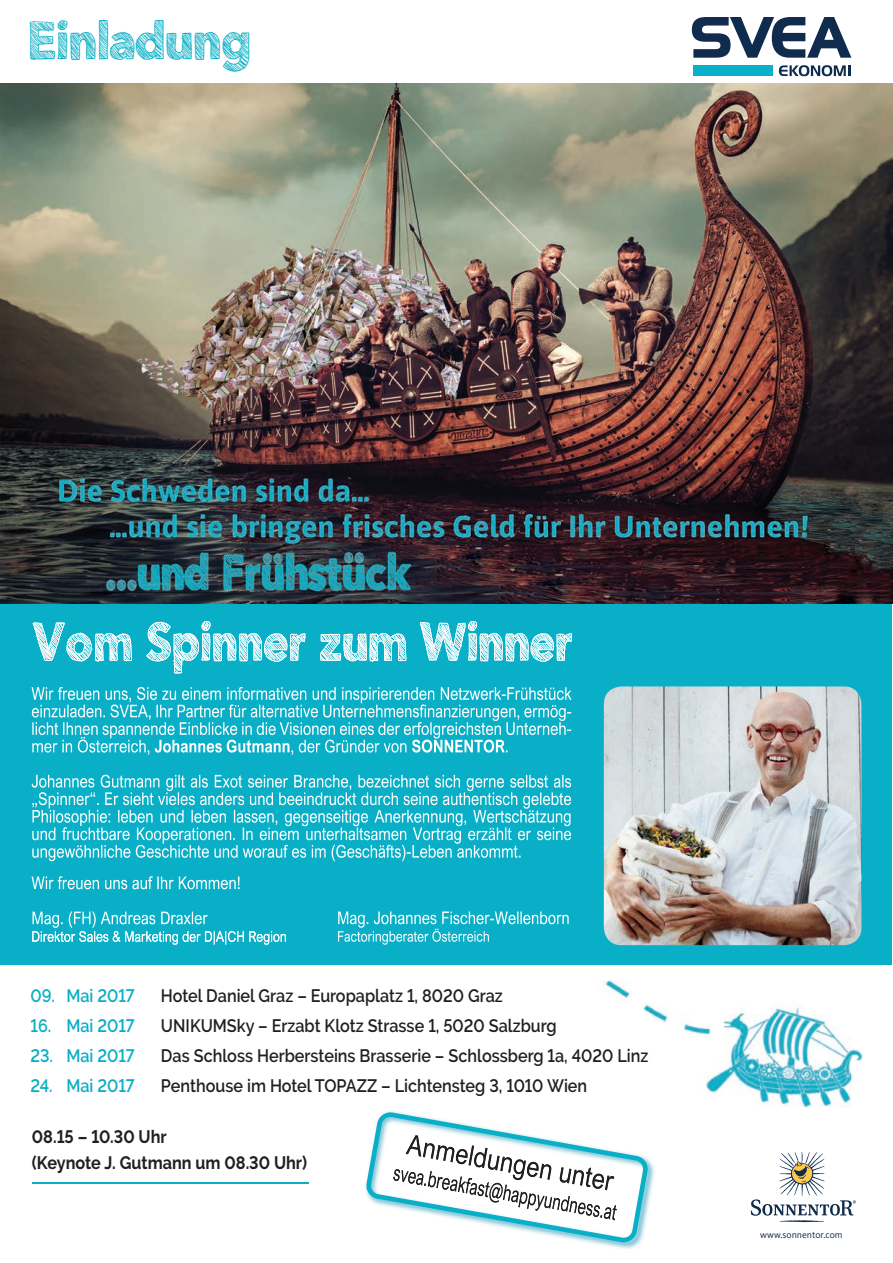
<style>
.page{position:relative;width:893px;height:1263px;background:#fff}
.page>*{position:absolute;margin:0;border:0;box-sizing:border-box;transform-origin:0 0}
.t1{font:52.5px "Folktale";color:#09afc6;scale:.94 1}
.t2{font:600 18px "Raleway";color:#231f20;scale:.9 1}
.t3{font:700 18px/25.5px "Raleway";color:#231f20;scale:.9 1}
.t4{font:600 18px "Raleway";color:#09afc6;scale:.9 1}
.t5{font:9.75px "Kievit OT";color:#0f2b4d}
</style>
<div class="page">
<div style="left:1px;top:597px;width:891px;height:367px;background:#09afc6"></div>
<img style="left:604px;top:686px;width:257px;height:259px">
<img style="left:0;top:83px;width:893px;height:521px">
<svg style="left:33px;top:621px;width:539px;height:52px"></svg>
<hr style="left:32px;top:1182px;width:276px;height:2px;background:#09afc6">
<img style="left:603px;top:980px;width:260px;height:128px">
<svg style="left:32px;top:687px;width:540px;height:68px"></svg>
<svg style="left:32px;top:775px;width:539px;height:153px"></svg>
<svg style="left:32px;top:931px;width:254px;height:14px"></svg>
<svg style="left:338px;top:911px;width:231px;height:34px"></svg>
<img style="left:389px;top:1111px;width:266px;height:138px">
<svg style="left:365px;top:1112px;width:284px;height:130px"></svg>
<svg style="left:779px;top:65px;width:71px;height:11px"></svg>
<svg style="left:692px;top:17px;width:159px;height:41px"></svg>
<div style="left:693px;top:65px;width:80px;height:11px;background:#08b1c9"></div>
<svg style="left:751px;top:1152px;width:105px;height:70px"></svg>
<h1 class="t1" style="left:27px;top:18px;width:238px">Einladung</h1>
<p class="t4" style="left:30px;top:985px;width:117px">09. Mai 2017</p>
<p class="t2" style="left:161px;top:985px;width:381px">Hotel Daniel Graz – Europaplatz 1, 8020 Graz</p>
<p class="t4" style="left:30px;top:1015px;width:117px">16. Mai 2017</p>
<p class="t2" style="left:161px;top:1015px;width:441px">UNIKUMSky – Erzabt Klotz Strasse 1, 5020 Salzburg</p>
<p class="t4" style="left:30px;top:1045px;width:117px">23. Mai 2017</p>
<p class="t2" style="left:161px;top:1045px;width:543px">Das Schloss Herbersteins Brasserie – Schlossberg 1a, 4020 Linz</p>
<p class="t4" style="left:30px;top:1075px;width:117px">24. Mai 2017</p>
<p class="t2" style="left:161px;top:1075px;width:475px">Penthouse im Hotel TOPAZZ – Lichtensteg 3, 1010 Wien</p>
<p class="t3" style="left:32px;top:1124px;width:307px">08.15 – 10.30 Uhr<br>(Keynote J. Gutmann um 08.30 Uhr)</p>
<p class="t5" style="left:760px;top:1229px;width:84px">www.sonnentor.com</p>
</div>
